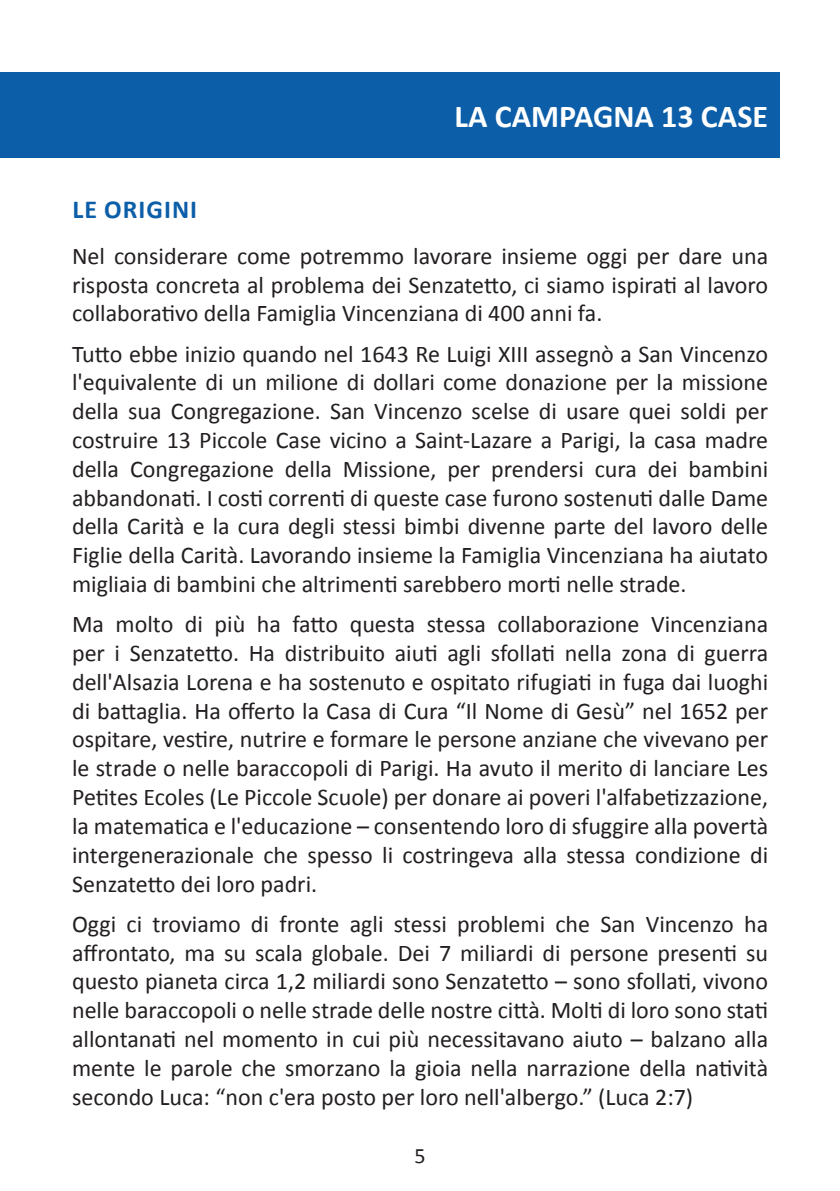
<style>
.page{position:relative;width:840px;height:1191px;background:#fff}
.page>*{position:absolute;margin:0;border:0;box-sizing:border-box;transform-origin:0 0}
.t1{font:700 32px "Calibri";color:#fff}
.Heading_1{font:700 26px "Calibri";letter-spacing:.04em;color:#0c5ea8}
.t2{font:24px/28.8px "Calibri";color:#231f20;text-align:justify}
.t3{font:22px "Calibri";color:#231f20}
</style>
<div class="page">
<div style="left:0;top:72px;width:779px;height:85px;background:#0c5ea8"></div>
<p class="t1" style="left:454px;top:93px;width:315px">LA CAMPAGNA 13 CASE</p>
<p class="Heading_1" style="left:73px;top:191px;width:126px">LE ORIGINI</p>
<p class="t2" style="left:72px;top:241px;width:697px">Nel considerare come potremmo lavorare insieme oggi per dare una risposta concreta al problema dei Senzatetto, ci siamo ispirati al lavoro collaborativo della Famiglia Vincenziana di 400 anni fa.</p>
<p class="t2" style="left:72px;top:338px;width:697px">Tutto ebbe inizio quando nel 1643 Re Luigi XIII assegnò a San Vincenzo l'equivalente di un milione di dollari come donazione per la missione della sua Congregazione. San Vincenzo scelse di usare quei soldi per costruire 13 Piccole Case vicino a Saint-Lazare a Parigi, la casa madre della Congregazione della Missione, per prendersi cura dei bambini abbandonati. I costi correnti di queste case furono sostenuti dalle Dame della Carità e la cura degli stessi bimbi divenne parte del lavoro delle Figlie della Carità. Lavorando insieme la Famiglia Vincenziana ha aiutato migliaia di bambini che altrimenti sarebbero morti nelle strade.</p>
<p class="t2" style="left:72px;top:609px;width:697px">Ma molto di più ha fatto questa stessa collaborazione Vincenziana per i Senzatetto. Ha distribuito aiuti agli sfollati nella zona di guerra dell'Alsazia Lorena e ha sostenuto e ospitato rifugiati in fuga dai luoghi di battaglia. Ha offerto la Casa di Cura “Il Nome di Gesù” nel 1652 per ospitare, vestire, nutrire e formare le persone anziane che vivevano per le strade o nelle baraccopoli di Parigi. Ha avuto il merito di lanciare Les Petites Ecoles (Le Piccole Scuole) per donare ai poveri l'alfabetizzazione, la matematica e l'educazione – consentendo loro di sfuggire alla povertà intergenerazionale che spesso li costringeva alla stessa condizione di Senzatetto dei loro padri.</p>
<p class="t2" style="left:72px;top:908px;width:697px">Oggi ci troviamo di fronte agli stessi problemi che San Vincenzo ha affrontato, ma su scala globale. Dei 7 miliardi di persone presenti su questo pianeta circa 1,2 miliardi sono Senzatetto – sono sfollati, vivono nelle baraccopoli o nelle strade delle nostre città. Molti di loro sono stati allontanati nel momento in cui più necessitavano aiuto – balzano alla mente le parole che smorzano la gioia nella narrazione della natività secondo Luca: “non c'era posto per loro nell'albergo.” (Luca 2:7)</p>
<p class="t3" style="left:414px;top:1140px;width:13px">5</p>
</div>
